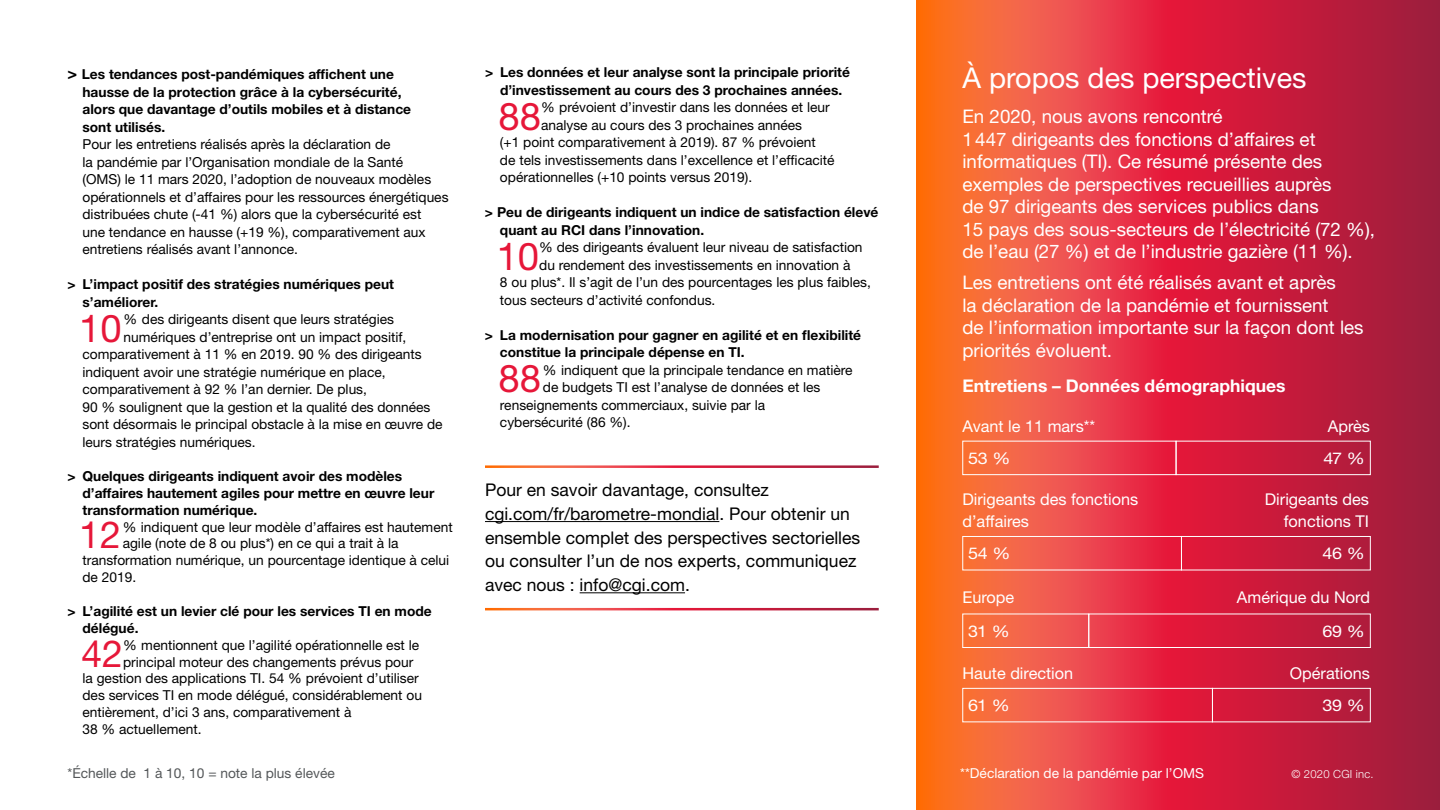
<style>
.page{position:relative;width:1440px;height:810px;background:#fff}
.page>*{position:absolute;margin:0;border:0;box-sizing:border-box;transform-origin:0 0}
.t1{font:38.25px "Helvetica Neue LT Pro";color:#e61739}
.t2{font:37.38px "Helvetica Neue LT Pro";color:#e61739}
.t3{font:28.75px "Helvetica Neue LT Pro";color:#fff}
.t4{font:18.75px/22.5px "Helvetica Neue LT Pro";color:#fff}
.t5{font:17.5px/23.8px "Helvetica Neue LT Pro";color:#000}
.t6{font:700 17.5px "Helvetica Neue LT Pro";color:#fff}
.t7{font:16.25px/22.5px "Helvetica Neue LT Pro";color:#fff}
.t8{font:16.25px "Helvetica Neue LT Pro";color:#fff;scale:1.11 1}
.t9{font:13.75px/17.5px "Helvetica Neue LT Pro";color:#000}
.t10{font:700 13.75px/17.5px "Helvetica Neue LT Pro";color:#000}
.t11{font:13.75px "Helvetica Neue LT Pro";color:#545759}
.t12{font:13.75px "Helvetica Neue LT Pro";color:#fff}
.t13{font:300 11.25px "Helvetica Neue LT Std";letter-spacing:.02em;color:#fff}
.s1{font-size:16.25px}
</style>
<div class="page">
<svg style="left:916px;top:0;width:524px;height:810px;background:#d8363c"></svg>
<hr style="left:485px;top:521px;width:234px;height:1px;background:#000">
<hr style="left:580px;top:592px;width:105px;height:1px;background:#000">
<div style="left:1176px;top:441px;width:195px;height:34px;border:1px solid #fff"></div>
<div style="left:963px;top:441px;width:213px;height:34px;border:1px solid #fff"></div>
<div style="left:1181px;top:536px;width:190px;height:34px;border:1px solid #fff"></div>
<div style="left:962px;top:536px;width:220px;height:34px;border:1px solid #fff"></div>
<div style="left:1089px;top:614px;width:282px;height:34px;border:1px solid #fff"></div>
<div style="left:963px;top:614px;width:126px;height:34px;border:1px solid #fff"></div>
<div style="left:1212px;top:688px;width:159px;height:34px;border:1px solid #fff"></div>
<div style="left:963px;top:688px;width:250px;height:34px;border:1px solid #fff"></div>
<p class="t10" style="left:82px;top:65px;width:330px;text-indent:-15px"><span class="s1">&gt;</span> Les tendances post-pandémiques affichent une hausse de la protection grâce à la cybersécurité, alors que davantage d’outils mobiles et à distance sont utilisés.</p>
<p class="t9" style="left:82px;top:135px;width:368px">Pour les entretiens réalisés après la déclaration de<br>la pandémie par l’Organisation mondiale de la Santé<br>(OMS) le 11 mars 2020, l’adoption de nouveaux modèles opérationnels et d’affaires pour les ressources énergétiques distribuées chute (-41 %) alors que la cybersécurité est<br>une tendance en hausse (+19 %), comparativement aux entretiens réalisés avant l’annonce.</p>
<p class="t10" style="left:82px;top:275px;width:313px;text-indent:-15px">&gt; L’impact positif des stratégies numériques peut s’améliorer.</p>
<h1 class="t1" style="left:79px;top:304px;width:44px">10</h1>
<p class="t9" style="left:124px;top:310px;width:272px">% des dirigeants disent que leurs stratégies</p>
<p class="t9" style="left:124px;top:328px;width:284px">numériques d’entreprise ont un impact positif,</p>
<p class="t9" style="left:83px;top:345px;width:341px">comparativement à 11 % en 2019. 90 % des dirigeants</p>
<p class="t9" style="left:83px;top:363px;width:305px">indiquent avoir une stratégie numérique en place,</p>
<p class="t9" style="left:83px;top:380px;width:286px">comparativement à 92 % l’an dernier. De plus,</p>
<p class="t9" style="left:83px;top:398px;width:349px">90 % soulignent que la gestion et la qualité des données</p>
<p class="t9" style="left:83px;top:415px;width:362px">sont désormais le principal obstacle à la mise en œuvre de</p>
<p class="t9" style="left:83px;top:433px;width:175px">leurs stratégies numériques.</p>
<p class="t10" style="left:83px;top:467px;width:353px;line-height:16.9px;text-indent:-15px">&gt; Quelques dirigeants indiquent avoir des modèles d’affaires hautement agiles pour mettre en œuvre leur transformation numérique.</p>
<h2 class="t2" style="left:79px;top:512px;width:43px">12</h2>
<p class="t9" style="left:123px;top:518px;width:332px">% indiquent que leur modèle d’affaires est hautement</p>
<p class="t9" style="left:123px;top:535px;width:277px">agile (note de 8 ou plus*) en ce qui a trait à la</p>
<p class="t9" style="left:82px;top:551px;width:368px">transformation numérique, un pourcentage identique à celui</p>
<p class="t9" style="left:82px;top:568px;width:55px">de 2019.</p>
<p class="t10" style="left:82px;top:602px;width:351px;line-height:16.9px;text-indent:-15px">&gt; L’agilité est un levier clé pour les services TI en mode délégué.</p>
<h2 class="t2" style="left:81px;top:630px;width:43px">42</h2>
<p class="t9" style="left:123px;top:636px;width:298px">% mentionnent que l’agilité opérationnelle est le</p>
<p class="t9" style="left:123px;top:653px;width:292px">principal moteur des changements prévus pour</p>
<p class="t9" style="left:83px;top:670px;width:338px">la gestion des applications TI. 54 % prévoient d’utiliser</p>
<p class="t9" style="left:83px;top:686px;width:341px">des services TI en mode délégué, considérablement ou</p>
<p class="t9" style="left:83px;top:703px;width:270px">entièrement, d’ici 3 ans, comparativement à</p>
<p class="t9" style="left:83px;top:720px;width:121px">38 % actuellement.</p>
<p class="t11" style="left:68px;top:764px;width:269px">*Échelle de 1 à 10, 10 = note la plus élevée</p>
<p class="t10" style="left:485px;top:63px;width:367px;text-align:center">&gt; Les données et leur analyse sont la principale priorité d’investissement au cours des 3 prochaines années.</p>
<h1 class="t1" style="left:498px;top:93px;width:44px">88</h1>
<p class="t9" style="left:541px;top:98px;width:290px">% prévoient d’investir dans les données et leur</p>
<p class="t9" style="left:541px;top:116px;width:263px">analyse au cours des 3 prochaines années</p>
<p class="t9" style="left:500px;top:133px;width:317px">(+1 point comparativement à 2019). 87 % prévoient</p>
<p class="t9" style="left:500px;top:151px;width:336px">de tels investissements dans l’excellence et l’efficacité</p>
<p class="t9" style="left:500px;top:168px;width:254px">opérationnelles (+10 points versus 2019).</p>
<p class="t10" style="left:500px;top:203px;width:380px;text-indent:-15px">&gt; Peu de dirigeants indiquent un indice de satisfaction élevé quant au RCI dans l’innovation.</p>
<h1 class="t1" style="left:497px;top:233px;width:44px">10</h1>
<p class="t9" style="left:539px;top:238px;width:325px">% des dirigeants évaluent leur niveau de satisfaction</p>
<p class="t9" style="left:539px;top:256px;width:313px">du rendement des investissements en innovation à</p>
<p class="t9" style="left:500px;top:273px;width:372px">8 ou plus*. Il s’agit de l’un des pourcentages les plus faibles,</p>
<p class="t9" style="left:500px;top:291px;width:217px">tous secteurs d’activité confondus.</p>
<p class="t10" style="left:500px;top:326px;width:363px;text-indent:-15px">&gt; La modernisation pour gagner en agilité et en flexibilité constitue la principale dépense en TI.</p>
<h1 class="t1" style="left:498px;top:355px;width:44px">88</h1>
<p class="t9" style="left:543px;top:361px;width:311px">% indiquent que la principale tendance en matière</p>
<p class="t9" style="left:543px;top:378px;width:279px">de budgets TI est l’analyse de données et les</p>
<p class="t9" style="left:500px;top:396px;width:267px">renseignements commerciaux, suivie par la</p>
<p class="t9" style="left:500px;top:413px;width:132px">cybersécurité (86 %).</p>
<p class="t5" style="left:485px;top:478px;width:377px">Pour en savoir davantage, consultez cgi.com/fr/barometre-mondial. Pour obtenir un ensemble complet des perspectives sectorielles ou consulter l’un de nos experts, communiquez avec nous : info@cgi.com.</p>
<h3 class="t3" style="left:962px;top:60px;width:345px">À propos des perspectives</h3>
<p class="t4" style="left:962px;top:105px;width:414px">En 2020, nous avons rencontré<br>1447 dirigeants des fonctions d’affaires et informatiques (TI). Ce résumé présente des exemples de perspectives recueillies auprès<br>de 97 dirigeants des services publics dans<br>15 pays des sous-secteurs de l’électricité (72 %), de l’eau (27 %) et de l’industrie gazière (11 %).</p>
<h3 class="t4" style="left:962px;top:271px;width:403px">Les entretiens ont été réalisés avant et après<br>la déclaration de la pandémie et fournissent<br>de l’information importante sur la façon dont les priorités évoluent.</h3>
<p class="t6" style="left:962px;top:374px;width:325px">Entretiens – Données démographiques</p>
<p class="t7" style="left:962px;top:415px;width:134px">Avant le 11 mars**</p>
<p class="t7" style="left:1328px;top:415px;width:44px">Après</p>
<p class="t8" style="left:968px;top:448px;width:40px">53 %</p>
<p class="t8" style="left:1324px;top:448px;width:39px">47 %</p>
<p class="t7" style="left:962px;top:487px;width:177px">Dirigeants des fonctions d’affaires</p>
<p class="t7" style="left:1265px;top:487px;width:106px;text-align:right">Dirigeants des fonctions TI</p>
<p class="t8" style="left:968px;top:543px;width:40px">54 %</p>
<p class="t8" style="left:1323px;top:543px;width:40px">46 %</p>
<p class="t7" style="left:962px;top:586px;width:53px">Europe</p>
<p class="t7" style="left:1237px;top:586px;width:135px">Amérique du Nord</p>
<p class="t8" style="left:968px;top:621px;width:39px">31 %</p>
<p class="t8" style="left:1322px;top:621px;width:40px">69 %</p>
<p class="t7" style="left:962px;top:662px;width:112px">Haute direction</p>
<p class="t7" style="left:1290px;top:662px;width:82px">Opérations</p>
<p class="t8" style="left:968px;top:695px;width:39px">61 %</p>
<p class="t8" style="left:1323px;top:695px;width:40px">39 %</p>
<p class="t12" style="left:960px;top:764px;width:245px">**Déclaration de la pandémie par l’OMS</p>
<p class="t13" style="left:1291px;top:767px;width:84px">© 2020 CGI inc.</p>
</div>
